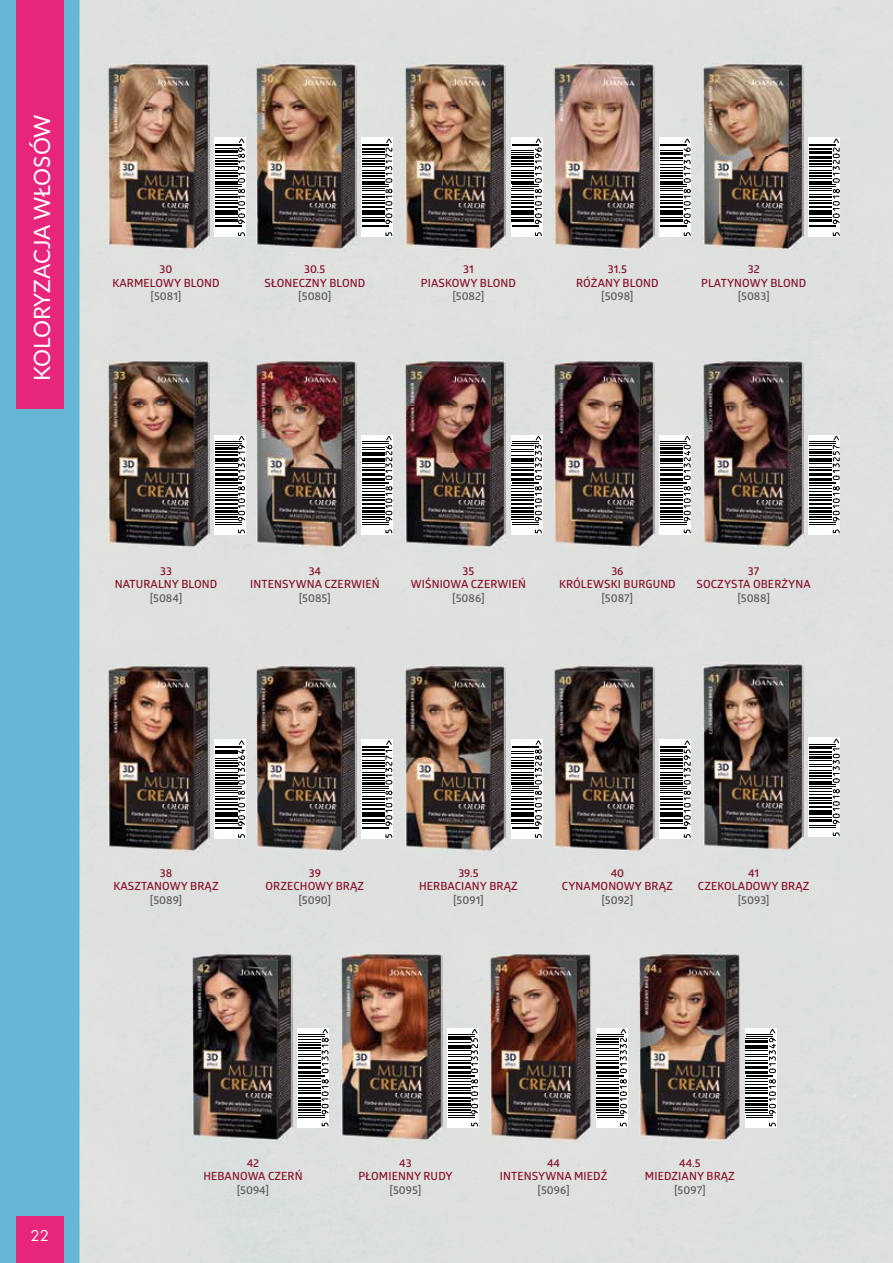
<style>
.page{position:relative;width:893px;height:1263px;background:#fff}
.page>*{position:absolute;margin:0;border:0;box-sizing:border-box;transform-origin:0 0}
.t1{font:22.5px "Lato";letter-spacing:-.005em;color:#fff}
.t2{font:16.5px "Futura TOT";color:#fff}
.t3{font:600 11.25px/13.5px "Glober";letter-spacing:.01em;color:#860a23;text-align:center}
.t4{font:600 11.25px "Glober";color:#575756}
</style>
<div class="page">
<img style="left:0;top:0;width:893px;height:1263px">
<div style="left:16px;top:0;width:48px;height:408px;background:#e7267b"></div>
<div style="left:16px;top:1216px;width:48px;height:47px;background:#e7267b"></div>
<img style="left:109px;top:63px;width:100px;height:187px">
<img style="left:256px;top:63px;width:100px;height:187px">
<img style="left:406px;top:63px;width:100px;height:187px">
<img style="left:704px;top:63px;width:100px;height:187px">
<img style="left:109px;top:360px;width:100px;height:187px">
<img style="left:256px;top:360px;width:100px;height:187px">
<img style="left:406px;top:360px;width:100px;height:187px">
<img style="left:555px;top:360px;width:100px;height:187px">
<img style="left:704px;top:360px;width:100px;height:187px">
<img style="left:109px;top:664px;width:100px;height:188px">
<img style="left:256px;top:664px;width:100px;height:188px">
<img style="left:406px;top:664px;width:100px;height:188px">
<img style="left:555px;top:664px;width:100px;height:188px">
<img style="left:192px;top:953px;width:101px;height:187px">
<img style="left:342px;top:953px;width:100px;height:187px">
<img style="left:491px;top:953px;width:100px;height:187px">
<img style="left:640px;top:953px;width:100px;height:187px">
<img style="left:704px;top:663px;width:100px;height:187px">
<img style="left:555px;top:63px;width:100px;height:187px">
<div style="left:361px;top:138px;width:32px;height:99px;background:#fff"></div>
<svg style="left:362px;top:138px;width:31px;height:98px"></svg>
<div style="left:214px;top:138px;width:31px;height:99px;background:#fff"></div>
<svg style="left:215px;top:138px;width:30px;height:98px"></svg>
<svg style="left:511px;top:138px;width:31px;height:99px"></svg>
<svg style="left:512px;top:138px;width:30px;height:98px"></svg>
<svg style="left:809px;top:138px;width:31px;height:98px"></svg>
<div style="left:214px;top:435px;width:31px;height:99px;background:#fff"></div>
<svg style="left:215px;top:435px;width:30px;height:99px"></svg>
<div style="left:361px;top:435px;width:32px;height:99px;background:#fff"></div>
<svg style="left:362px;top:435px;width:31px;height:99px"></svg>
<svg style="left:511px;top:435px;width:1px;height:99px"></svg>
<svg style="left:512px;top:435px;width:30px;height:99px"></svg>
<svg style="left:660px;top:435px;width:31px;height:99px"></svg>
<svg style="left:809px;top:435px;width:31px;height:99px"></svg>
<div style="left:214px;top:739px;width:31px;height:100px;background:#fff"></div>
<svg style="left:215px;top:740px;width:30px;height:98px"></svg>
<div style="left:361px;top:739px;width:32px;height:100px;background:#fff"></div>
<svg style="left:362px;top:740px;width:31px;height:98px"></svg>
<svg style="left:511px;top:739px;width:31px;height:100px"></svg>
<svg style="left:512px;top:740px;width:30px;height:98px"></svg>
<div style="left:660px;top:739px;width:31px;height:100px;background:#fff"></div>
<svg style="left:660px;top:740px;width:31px;height:98px"></svg>
<svg style="left:809px;top:738px;width:31px;height:98px"></svg>
<div style="left:297px;top:1028px;width:32px;height:99px;background:#fff"></div>
<svg style="left:298px;top:1028px;width:31px;height:99px"></svg>
<div style="left:447px;top:1028px;width:31px;height:99px;background:#fff"></div>
<svg style="left:448px;top:1028px;width:30px;height:99px"></svg>
<svg style="left:596px;top:1028px;width:1px;height:99px"></svg>
<svg style="left:597px;top:1028px;width:30px;height:99px"></svg>
<svg style="left:745px;top:1028px;width:1px;height:99px"></svg>
<svg style="left:746px;top:1028px;width:30px;height:99px"></svg>
<svg style="left:660px;top:138px;width:31px;height:98px"></svg>
<h1 class="t1" style="left:26px;top:381px;width:268px;rotate:-90deg">KOLORYZACJA WŁOSÓW</h1>
<p class="t3" style="left:112px;top:262px;width:109px">30<br>KARMELOWY BLOND</p>
<p class="t4" style="left:151px;top:288px;width:32px">[5081]</p>
<p class="t3" style="left:264px;top:262px;width:103px">30.5<br>SŁONECZNY BLOND</p>
<p class="t4" style="left:298px;top:288px;width:35px">[5080]</p>
<p class="t3" style="left:421px;top:262px;width:96px">31<br>PIASKOWY BLOND</p>
<p class="t4" style="left:452px;top:288px;width:34px">[5082]</p>
<p class="t3" style="left:576px;top:262px;width:84px">31.5<br>RÓŻANY BLOND</p>
<p class="t4" style="left:601px;top:288px;width:34px">[5098]</p>
<p class="t3" style="left:701px;top:262px;width:107px">32<br>PLATYNOWY BLOND</p>
<p class="t4" style="left:738px;top:288px;width:34px">[5083]</p>
<p class="t3" style="left:115px;top:564px;width:104px">33<br>NATURALNY BLOND</p>
<p class="t4" style="left:150px;top:590px;width:34px">[5084]</p>
<p class="t3" style="left:250px;top:564px;width:131px">34<br>INTENSYWNA CZERWIEŃ</p>
<p class="t4" style="left:299px;top:590px;width:34px">[5085]</p>
<p class="t3" style="left:411px;top:564px;width:117px">35<br>WIŚNIOWA CZERWIEŃ</p>
<p class="t4" style="left:452px;top:590px;width:34px">[5086]</p>
<p class="t3" style="left:559px;top:564px;width:118px">36<br>KRÓLEWSKI BURGUND</p>
<p class="t4" style="left:601px;top:590px;width:33px">[5087]</p>
<p class="t3" style="left:697px;top:564px;width:116px">37<br>SOCZYSTA OBERŻYNA</p>
<p class="t4" style="left:737px;top:590px;width:34px">[5088]</p>
<p class="t3" style="left:113px;top:865px;width:107px">38<br>KASZTANOWY BRĄZ</p>
<p class="t4" style="left:150px;top:892px;width:34px">[5089]</p>
<p class="t3" style="left:266px;top:865px;width:100px">39<br>ORZECHOWY BRĄZ</p>
<p class="t4" style="left:298px;top:892px;width:34px">[5090]</p>
<p class="t3" style="left:419px;top:865px;width:100px">39.5<br>HERBACIANY BRĄZ</p>
<p class="t4" style="left:453px;top:892px;width:32px">[5091]</p>
<p class="t3" style="left:562px;top:865px;width:112px">40<br>CYNAMONOWY BRĄZ</p>
<p class="t4" style="left:601px;top:892px;width:33px">[5092]</p>
<p class="t3" style="left:698px;top:865px;width:113px">41<br>CZEKOLADOWY BRĄZ</p>
<p class="t4" style="left:738px;top:892px;width:33px">[5093]</p>
<h2 class="t2" style="left:31px;top:1226px;width:20px">22</h2>
<p class="t3" style="left:203px;top:1156px;width:101px">42<br>HEBANOWA CZERŃ</p>
<p class="t4" style="left:237px;top:1182px;width:34px">[5094]</p>
<p class="t3" style="left:358px;top:1156px;width:96px">43<br>PŁOMIENNY RUDY</p>
<p class="t4" style="left:390px;top:1182px;width:33px">[5095]</p>
<p class="t3" style="left:500px;top:1156px;width:109px">44<br>INTENSYWNA MIEDŹ</p>
<p class="t4" style="left:537px;top:1182px;width:34px">[5096]</p>
<p class="t3" style="left:645px;top:1156px;width:92px">44.5<br>MIEDZIANY BRĄZ</p>
<p class="t4" style="left:674px;top:1182px;width:33px">[5097]</p>
</div>
